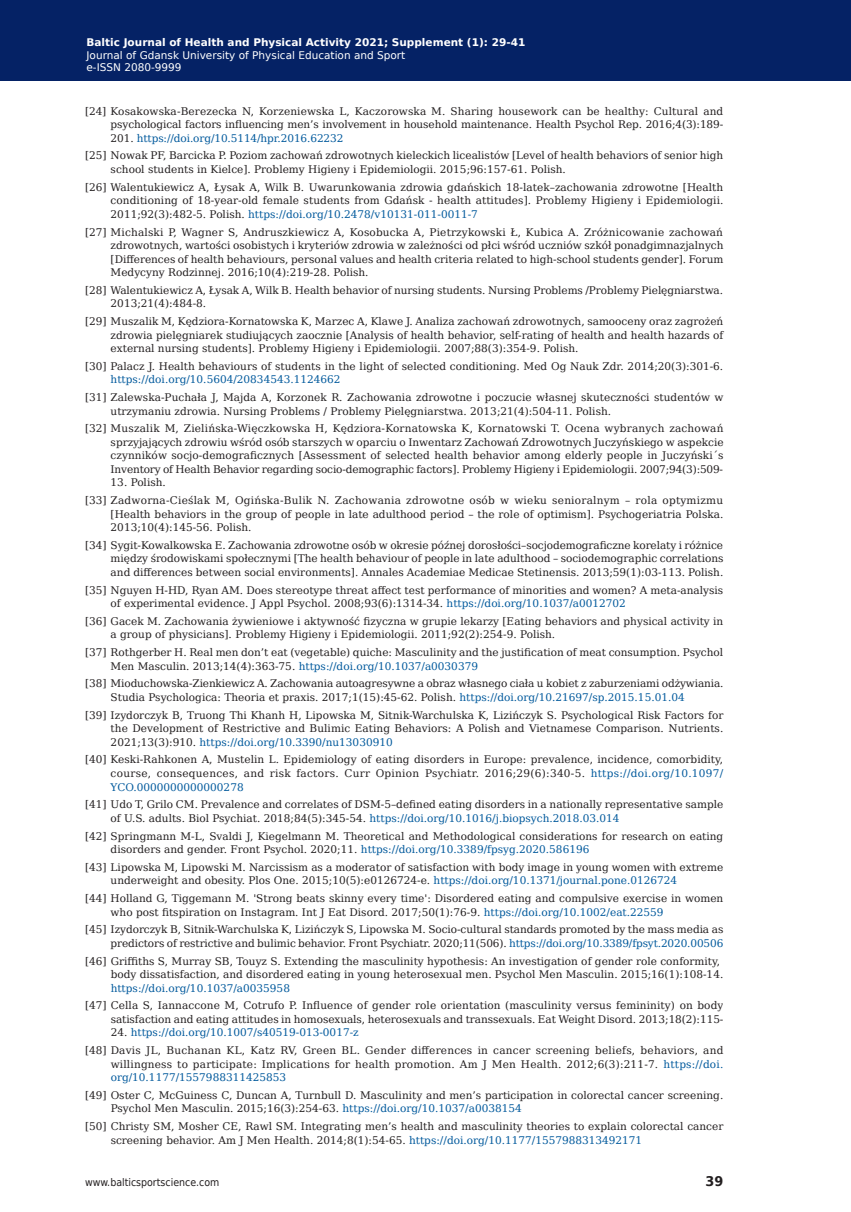
<style>
.page{position:relative;width:851px;height:1212px;background:#fff}
.page>*{position:absolute;margin:0;border:0;box-sizing:border-box;transform-origin:0 0}
.t1{font:700 13.35px "DejaVu Sans";color:#231f20;scale:.96 1}
.t2{font:10.5px/13.5px "DejaVu Serif";color:#231f20}
.t3{font:10.5px/17.7px "DejaVu Serif";letter-spacing:.02em;color:#231f20}
.t4{font:10.5px "DejaVu Serif";color:#01599c}
.t5{font:10.5px/12.6px "DejaVu Sans";color:#fff}
.t6{font:700 10.5px "DejaVu Sans";color:#fff}
.t7{font:10.5px "DejaVu Sans Condensed";color:#231f20}
.s1{color:#01599c}
</style>
<div class="page">
<div style="left:0;top:0;width:850px;height:80px;background:#052265"></div>
<p class="t6" style="left:86px;top:34px;width:440px">Baltic Journal of Health and Physical Activity 2021; Supplement (1): 29-41</p>
<p class="t5" style="left:86px;top:48px;width:320px">Journal of Gdansk University of Physical Education and Sport e-ISSN 2080-9999</p>
<p class="t2" style="left:111px;top:103px;width:614px;text-align:justify;text-indent:-26px">[24] Kosakowska-Berezecka N, Korzeniewska L, Kaczorowska M. Sharing housework can be healthy: Cultural and psychological factors influencing men’s involvement in household maintenance. Health Psychol Rep. 2016;4(3):189- 201. <span class="s1">https://doi.org/10.5114/hpr.2016.62232</span></p>
<p class="t2" style="left:111px;top:148px;width:614px;text-indent:-26px">[25] Nowak PF, Barcicka P. Poziom zachowań zdrowotnych kieleckich licealistów [Level of health behaviors of senior high school students in Kielce]. Problemy Higieny i Epidemiologii. 2015;96:157-61. Polish.</p>
<p class="t2" style="left:111px;top:179px;width:614px;text-align:justify;text-indent:-26px">[26] Walentukiewicz A, Łysak A, Wilk B. Uwarunkowania zdrowia gdańskich 18-latek–zachowania zdrowotne [Health conditioning of 18-year-old female students from Gdańsk - health attitudes]. Problemy Higieny i Epidemiologii.<br>2011;92(3):482-5. Polish. <span class="s1">https://doi.org/10.2478/v10131-011-0011-7</span></p>
<p class="t2" style="left:111px;top:224px;width:614px;text-align:justify;text-indent:-26px">[27] Michalski P, Wagner S, Andruszkiewicz A, Kosobucka A, Pietrzykowski Ł, Kubica A. Zróżnicowanie zachowań zdrowotnych, wartości osobistych i kryteriów zdrowia w zależności od płci wśród uczniów szkół ponadgimnazjalnych [Differences of health behaviours, personal values and health criteria related to high-school students gender]. Forum Medycyny Rodzinnej. 2016;10(4):219-28. Polish.</p>
<p class="t2" style="left:111px;top:282px;width:614px;text-indent:-26px">[28] Walentukiewicz A, Łysak A, Wilk B. Health behavior of nursing students. Nursing Problems /Problemy Pielęgniarstwa.<br>2013;21(4):484-8.</p>
<p class="t2" style="left:111px;top:314px;width:614px;text-align:justify;text-indent:-26px">[29] Muszalik M, Kędziora-Kornatowska K, Marzec A, Klawe J. Analiza zachowań zdrowotnych, samooceny oraz zagrożeń zdrowia pielęgniarek studiujących zaocznie [Analysis of health behavior, self-rating of health and health hazards of external nursing students]. Problemy Higieny i Epidemiologii. 2007;88(3):354-9. Polish.</p>
<p class="t2" style="left:85px;top:358px;width:639px">[30] Palacz J. Health behaviours of students in the light of selected conditioning. Med Og Nauk Zdr. 2014;20(3):301-6.</p>
<p class="t4" style="left:111px;top:370px;width:231px">https://doi.org/10.5604/20834543.1124662</p>
<p class="t2" style="left:111px;top:390px;width:614px;text-indent:-26px">[31] Zalewska-Puchała J, Majda A, Korzonek R. Zachowania zdrowotne i poczucie własnej skuteczności studentów w utrzymaniu zdrowia. Nursing Problems / Problemy Pielęgniarstwa. 2013;21(4):504-11. Polish.</p>
<p class="t2" style="left:111px;top:421px;width:614px;text-align:justify;text-indent:-26px">[32] Muszalik M, Zielińska-Więczkowska H, Kędziora-Kornatowska K, Kornatowski T. Ocena wybranych zachowań sprzyjających zdrowiu wśród osób starszych w oparciu o Inwentarz Zachowań Zdrowotnych Juczyńskiego w aspekcie czynników socjo-demograficznych [Assessment of selected health behavior among elderly people in Juczyński´s Inventory of Health Behavior regarding socio-demographic factors]. Problemy Higieny i Epidemiologii. 2007;94(3):509-</p>
<p class="t3" style="left:85px;top:473px;width:639px;text-indent:26px">13. Polish.<br>[33] Zadworna-Cieślak M, Ogińska-Bulik N. Zachowania zdrowotne osób w wieku senioralnym – rola optymizmu</p>
<p class="t2" style="left:111px;top:506px;width:614px">[Health behaviors in the group of people in late adulthood period – the role of optimism]. Psychogeriatria Polska.<br>2013;10(4):145-56. Polish.</p>
<p class="t2" style="left:111px;top:537px;width:614px;text-align:justify;text-indent:-26px">[34] Sygit-Kowalkowska E. Zachowania zdrowotne osób w okresie późnej dorosłości–socjodemograficzne korelaty i różnice między środowiskami społecznymi [The health behaviour of people in late adulthood – sociodemographic correlations and differences between social environments]. Annales Academiae Medicae Stetinensis. 2013;59(1):03-113. Polish.</p>
<p class="t2" style="left:111px;top:582px;width:614px;text-indent:-26px">[35] Nguyen H-HD, Ryan AM. Does stereotype threat affect test performance of minorities and women? A meta-analysis of experimental evidence. J Appl Psychol. 2008;93(6):1314-34. <span class="s1">https://doi.org/10.1037/a0012702</span></p>
<p class="t2" style="left:111px;top:613px;width:614px;text-indent:-26px">[36] Gacek M. Zachowania żywieniowe i aktywność fizyczna w grupie lekarzy [Eating behaviors and physical activity in a group of physicians]. Problemy Higieny i Epidemiologii. 2011;92(2):254-9. Polish.</p>
<p class="t2" style="left:111px;top:645px;width:614px;text-indent:-26px">[37] Rothgerber H. Real men don’t eat (vegetable) quiche: Masculinity and the justification of meat consumption. Psychol<br>Men Masculin. 2013;14(4):363-75. <span class="s1">https://doi.org/10.1037/a0030379</span></p>
<p class="t2" style="left:111px;top:676px;width:614px;text-indent:-26px">[38] Mioduchowska-Zienkiewicz A. Zachowania autoagresywne a obraz własnego ciała u kobiet z zaburzeniami odżywiania.<br>Studia Psychologica: Theoria et praxis. 2017;1(15):45-62. Polish. <span class="s1">https://doi.org/10.21697/sp.2015.15.01.04</span></p>
<p class="t2" style="left:111px;top:707px;width:614px;text-align:justify;text-indent:-26px">[39] Izydorczyk B, Truong Thi Khanh H, Lipowska M, Sitnik-Warchulska K, Lizińczyk S. Psychological Risk Factors for the Development of Restrictive and Bulimic Eating Behaviors: A Polish and Vietnamese Comparison. Nutrients.<br>2021;13(3):910. <span class="s1">https://doi.org/10.3390/nu13030910</span></p>
<p class="t2" style="left:111px;top:752px;width:614px;text-align:justify;text-indent:-26px">[40] Keski-Rahkonen A, Mustelin L. Epidemiology of eating disorders in Europe: prevalence, incidence, comorbidity, course, consequences, and risk factors. Curr Opinion Psychiatr. 2016;29(6):340-5. <span class="s1">https://doi.org/10.1097/ YCO.0000000000000278</span></p>
<p class="t2" style="left:111px;top:797px;width:614px;text-indent:-26px">[41] Udo T, Grilo CM. Prevalence and correlates of DSM-5–defined eating disorders in a nationally representative sample of U.S. adults. Biol Psychiat. 2018;84(5):345-54. <span class="s1">https://doi.org/10.1016/j.biopsych.2018.03.014</span></p>
<p class="t2" style="left:111px;top:828px;width:614px;text-indent:-26px">[42] Springmann M-L, Svaldi J, Kiegelmann M. Theoretical and Methodological considerations for research on eating disorders and gender. Front Psychol. 2020;11. <span class="s1">https://doi.org/10.3389/fpsyg.2020.586196</span></p>
<p class="t2" style="left:111px;top:859px;width:614px;text-indent:-26px">[43] Lipowska M, Lipowski M. Narcissism as a moderator of satisfaction with body image in young women with extreme underweight and obesity. Plos One. 2015;10(5):e0126724-e. <span class="s1">https://doi.org/10.1371/journal.pone.0126724</span></p>
<p class="t2" style="left:111px;top:890px;width:614px;text-indent:-26px">[44] Holland G, Tiggemann M. 'Strong beats skinny every time': Disordered eating and compulsive exercise in women who post fitspiration on Instagram. Int J Eat Disord. 2017;50(1):76-9. <span class="s1">https://doi.org/10.1002/eat.22559</span></p>
<p class="t2" style="left:85px;top:922px;width:639px;text-align:right">[45] Izydorczyk B, Sitnik-Warchulska K, Lizińczyk S, Lipowska M. Socio-cultural standards promoted by the mass media as predictors of restrictive and bulimic behavior. Front Psychiatr. 2020;11(506). <span class="s1">https://doi.org/10.3389/fpsyt.2020.00506</span></p>
<p class="t2" style="left:85px;top:953px;width:60px">[46] GriffithsS,Mu</p>
<p class="t2" style="left:111px;top:953px;width:614px;text-indent:83px">rraySB,TouyzS.Extendingthemasculinityhypothesis:Aninvestigationofgenderroleconformity,<br>body dissatisfaction, and disordered eating in young heterosexual men. Psychol Men Masculin. 2015;16(1):108-14.</p>
<p class="t4" style="left:111px;top:978px;width:181px">https://doi.org/10.1037/a0035958</p>
<p class="t2" style="left:85px;top:998px;width:639px;text-align:right">[47] Cella S, Iannaccone M, Cotrufo P. Influence of gender role orientation (masculinity versus femininity) on body satisfaction and eating attitudes in homosexuals, heterosexuals and transsexuals. Eat Weight Disord. 2013;18(2):115-</p>
<p class="t3" style="left:85px;top:1023px;width:639px;text-indent:26px">24. <span class="s1">https://doi.org/10.1007/s40519-013-0017-z<br></span>[48] Davis JL, Buchanan KL, Katz RV, Green BL. Gender differences in cancer screening beliefs, behaviors, and</p>
<p class="t3" style="left:111px;top:1056px;width:614px;line-height:13.5px">willingness to participate: Implications for health promotion. Am J Men Health. 2012;6(3):211-7. <span class="s1">https://doi. org/10.1177/1557988311425853</span></p>
<p class="t2" style="left:111px;top:1087px;width:614px;text-indent:-26px">[49] Oster C, McGuiness C, Duncan A, Turnbull D. Masculinity and men’s participation in colorectal cancer screening.<br>Psychol Men Masculin. 2015;16(3):254-63. <span class="s1">https://doi.org/10.1037/a0038154</span></p>
<p class="t2" style="left:111px;top:1119px;width:614px;text-indent:-26px">[50] Christy SM, Mosher CE, Rawl SM. Integrating men’s health and masculinity theories to explain colorectal cancer screening behavior. Am J Men Health. 2014;8(1):54-65. <span class="s1">https://doi.org/10.1177/1557988313492171</span></p>
<p class="t7" style="left:85px;top:1174px;width:136px">www.balticsportscience.com</p>
<p class="t1" style="left:705px;top:1170px;width:20px">39</p>
</div>
